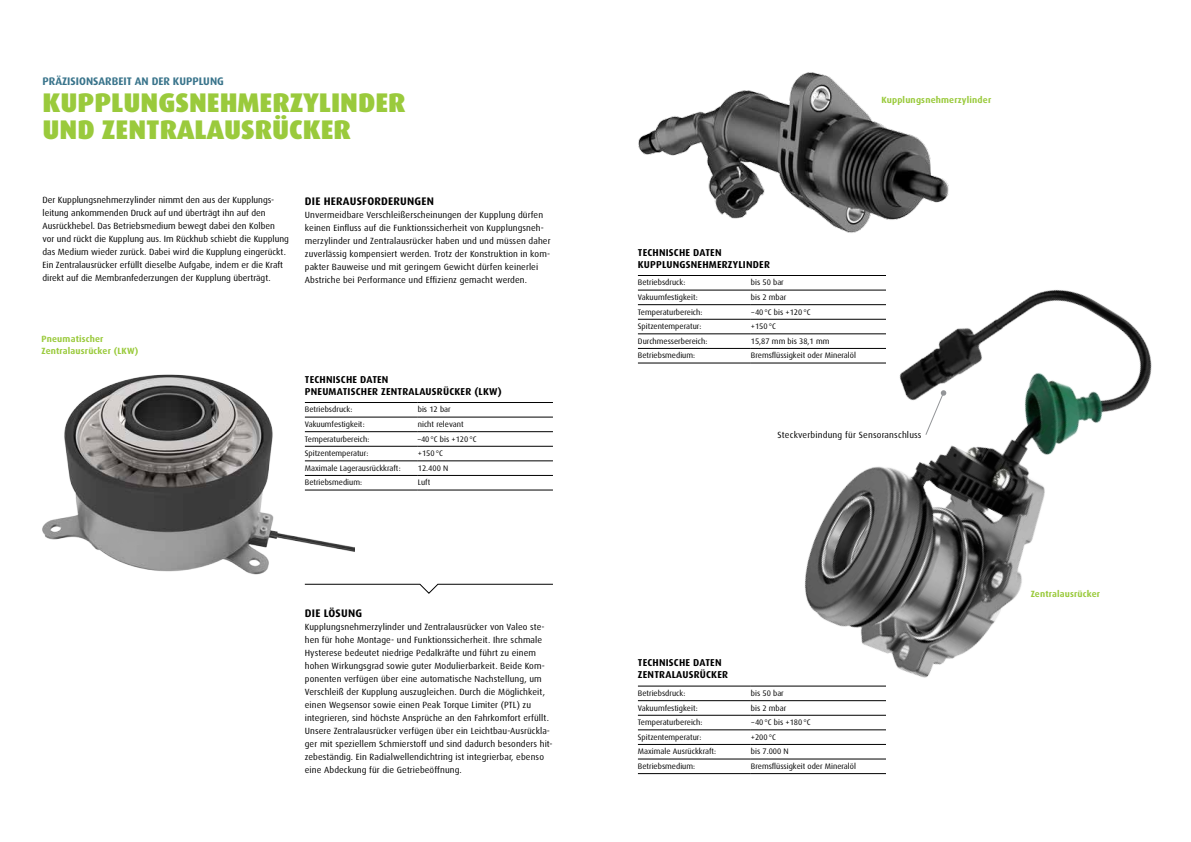
<style>
.page{position:relative;width:1191px;height:842px;background:#fff}
.page>*{position:absolute;margin:0;border:0;box-sizing:border-box;transform-origin:0 0}
.t1{font:900 27px/27px "Dax";color:#9aca3c}
.t2{font:700 11px "Dax";letter-spacing:.02em;color:#000}
.t3{font:700 11px "Dax";color:#39748b}
.t4{font:700 10px/12px "Dax";letter-spacing:.02em;color:#000}
.t5{font:9px/13px "Dax";letter-spacing:.01em;color:#000}
.t6{font:700 9px/12px "Dax";letter-spacing:.02em;color:#9aca3c}
.t7{font:8px "Dax";color:#000}
</style>
<div class="page">
<img style="left:650px;top:72px;width:250px;height:60px">
<img style="left:637px;top:132px;width:515px;height:643px">
<img style="left:42px;top:374px;width:313px;height:210px">
<hr style="left:305px;top:402px;width:113px;height:1px;background:#000">
<hr style="left:418px;top:402px;width:135px;height:1px;background:#000">
<hr style="left:305px;top:417px;width:113px;height:1px;background:#000">
<hr style="left:418px;top:417px;width:135px;height:1px;background:#000">
<hr style="left:305px;top:431px;width:113px;height:1px;background:#000">
<hr style="left:418px;top:431px;width:135px;height:1px;background:#000">
<hr style="left:305px;top:446px;width:113px;height:1px;background:#000">
<hr style="left:418px;top:446px;width:135px;height:1px;background:#000">
<hr style="left:305px;top:461px;width:113px;height:1px;background:#000">
<hr style="left:418px;top:461px;width:135px;height:1px;background:#000">
<hr style="left:305px;top:475px;width:113px;height:1px;background:#000">
<hr style="left:418px;top:475px;width:135px;height:1px;background:#000">
<hr style="left:305px;top:490px;width:113px;height:1px;background:#000">
<hr style="left:418px;top:490px;width:135px;height:1px;background:#000">
<hr style="left:638px;top:275px;width:113px;height:1px;background:#000">
<hr style="left:751px;top:275px;width:135px;height:1px;background:#000">
<hr style="left:638px;top:290px;width:113px;height:1px;background:#000">
<hr style="left:751px;top:290px;width:135px;height:1px;background:#000">
<hr style="left:638px;top:304px;width:113px;height:1px;background:#000">
<hr style="left:751px;top:304px;width:135px;height:1px;background:#000">
<hr style="left:638px;top:319px;width:113px;height:1px;background:#000">
<hr style="left:751px;top:319px;width:135px;height:1px;background:#000">
<hr style="left:638px;top:334px;width:113px;height:1px;background:#000">
<hr style="left:751px;top:334px;width:135px;height:1px;background:#000">
<hr style="left:638px;top:348px;width:113px;height:1px;background:#000">
<hr style="left:751px;top:348px;width:135px;height:1px;background:#000">
<hr style="left:638px;top:363px;width:113px;height:1px;background:#000">
<hr style="left:751px;top:363px;width:135px;height:1px;background:#000">
<hr style="left:638px;top:686px;width:113px;height:1px;background:#000">
<hr style="left:751px;top:686px;width:135px;height:1px;background:#000">
<hr style="left:638px;top:700px;width:113px;height:1px;background:#000">
<hr style="left:751px;top:700px;width:135px;height:1px;background:#000">
<hr style="left:638px;top:715px;width:113px;height:1px;background:#000">
<hr style="left:751px;top:715px;width:135px;height:1px;background:#000">
<hr style="left:638px;top:730px;width:113px;height:1px;background:#000">
<hr style="left:751px;top:730px;width:135px;height:1px;background:#000">
<hr style="left:638px;top:744px;width:113px;height:1px;background:#000">
<hr style="left:751px;top:744px;width:135px;height:1px;background:#000">
<hr style="left:638px;top:759px;width:113px;height:1px;background:#000">
<hr style="left:751px;top:759px;width:135px;height:1px;background:#000">
<hr style="left:638px;top:773px;width:113px;height:1px;background:#000">
<hr style="left:751px;top:773px;width:135px;height:1px;background:#000">
<svg style="left:925px;top:390px;width:21px;height:45px"></svg>
<svg style="left:304px;top:584px;width:249px;height:10px"></svg>
<p class="t3" style="left:43px;top:75px;width:183px">PRÄZISIONSARBEIT AN DER KUPPLUNG</p>
<h1 class="t1" style="left:43px;top:89px;width:364px">KUPPLUNGSNEHMERZYLINDER<br>UND ZENTRALAUSRÜCKER</h1>
<p class="t5" style="left:43px;top:194px;width:248px">Der Kupplungsnehmerzylinder nimmt den aus der Kupplungs&shy;leitung ankommenden Druck auf und überträgt ihn auf den Ausrückhebel. Das Betriebsmedium bewegt dabei den Kolben vor und rückt die Kupplung aus. Im Rückhub schiebt die Kupplung das Medium wieder zurück. Dabei wird die Kupplung eingerückt.<br>Ein Zentralausrücker erfüllt dieselbe Aufgabe, indem er die Kraft direkt auf die Membranfederzungen der Kupplung überträgt.</p>
<p class="t2" style="left:305px;top:195px;width:131px">DIE HERAUSFORDERUNGEN</p>
<p class="t5" style="left:305px;top:208px;width:247px">Unvermeidbare Verschleißerscheinungen der Kupplung dürfen keinen Einfluss auf die Funktionssicherheit von Kupplungsneh&shy;merzylinder und Zentralausrücker haben und und müssen daher zuverlässig kompensiert werden. Trotz der Konstruktion in kom&shy;pakter Bauweise und mit geringem Gewicht dürfen keinerlei Abstriche bei Performance und Effizienz gemacht werden.</p>
<p class="t6" style="left:41px;top:333px;width:98px">PNEUMATISCHER<br>ZENTRALAUSRÜCKER (LKW)</p>
<p class="t4" style="left:305px;top:373px;width:198px">TECHNISCHE DATEN<br>PNEUMATISCHER ZENTRALAUSRÜCKER (LKW)</p>
<p class="t7" style="left:305px;top:405px;width:49px">Betriebsdruck:</p>
<p class="t7" style="left:418px;top:405px;width:35px">bis 12 bar</p>
<p class="t7" style="left:305px;top:420px;width:61px">Vakuumfestigkeit:</p>
<p class="t7" style="left:418px;top:420px;width:47px">nicht relevant</p>
<p class="t7" style="left:305px;top:434px;width:66px">Temperaturbereich:</p>
<p class="t7" style="left:418px;top:434px;width:60px">–40°C bis +120°C</p>
<p class="t7" style="left:305px;top:449px;width:65px">Spitzentemperatur:</p>
<p class="t7" style="left:418px;top:449px;width:27px">+150°C</p>
<p class="t7" style="left:305px;top:464px;width:97px">Maximale Lagerausrückkraft:</p>
<p class="t7" style="left:418px;top:464px;width:32px">12.400 N</p>
<p class="t7" style="left:305px;top:478px;width:59px">Betriebsmedium:</p>
<p class="t7" style="left:418px;top:478px;width:14px">Luft</p>
<p class="t2" style="left:305px;top:607px;width:59px">DIE LÖSUNG</p>
<p class="t5" style="left:305px;top:621px;width:249px">Kupplungsnehmerzylinder und Zentralausrücker von Valeo ste&shy;hen für hohe Montage- und Funktionssicherheit. Ihre schmale Hysterese bedeutet niedrige Pedalkräfte und führt zu einem hohen Wirkungsgrad sowie guter Modulierbarkeit. Beide Kom&shy;ponenten verfügen über eine automatische Nachstellung, um Verschleiß der Kupplung auszugleichen. Durch die Möglichkeit, einen Wegsensor sowie einen Peak Torque Limiter (PTL) zu integrieren, sind höchste Ansprüche an den Fahrkomfort erfüllt.<br>Unsere Zentralausrücker verfügen über ein Leichtbau-Ausrückla&shy;ger mit speziellem Schmierstoff und sind dadurch besonders hit&shy;zebeständig. Ein Radialwellendichtring ist integrierbar, ebenso eine Abdeckung für die Getriebeöffnung.</p>
<p class="t6" style="left:881px;top:94px;width:111px">KUPPLUNGSNEHMERZYLINDER</p>
<p class="t4" style="left:638px;top:247px;width:133px">TECHNISCHE DATEN<br>KUPPLUNGSNEHMERZYLINDER</p>
<p class="t7" style="left:638px;top:278px;width:49px">Betriebsdruck:</p>
<p class="t7" style="left:751px;top:278px;width:35px">bis 50 bar</p>
<p class="t7" style="left:638px;top:293px;width:61px">Vakuumfestigkeit:</p>
<p class="t7" style="left:751px;top:293px;width:37px">bis 2 mbar</p>
<p class="t7" style="left:638px;top:307px;width:66px">Temperaturbereich:</p>
<p class="t7" style="left:751px;top:307px;width:61px">−40°C bis +120°C</p>
<p class="t7" style="left:638px;top:322px;width:65px">Spitzentemperatur:</p>
<p class="t7" style="left:751px;top:322px;width:27px">+150°C</p>
<p class="t7" style="left:638px;top:337px;width:71px">Durchmesserbereich:</p>
<p class="t7" style="left:751px;top:337px;width:80px">15,87 mm bis 38,1 mm</p>
<p class="t7" style="left:638px;top:351px;width:59px">Betriebsmedium:</p>
<p class="t7" style="left:751px;top:351px;width:107px">Bremsflüssigkeit oder Mineralöl</p>
<p class="t5" style="left:777px;top:429px;width:145px">Steckverbindung für Sensoranschluss</p>
<p class="t4" style="left:638px;top:657px;width:92px">TECHNISCHE DATEN<br>ZENTRALAUSRÜCKER</p>
<p class="t7" style="left:638px;top:689px;width:49px">Betriebsdruck:</p>
<p class="t7" style="left:751px;top:689px;width:35px">bis 50 bar</p>
<p class="t7" style="left:638px;top:703px;width:61px">Vakuumfestigkeit:</p>
<p class="t7" style="left:751px;top:703px;width:37px">bis 2 mbar</p>
<p class="t7" style="left:638px;top:718px;width:66px">Temperaturbereich:</p>
<p class="t7" style="left:751px;top:718px;width:61px">−40°C bis +180°C</p>
<p class="t7" style="left:638px;top:732px;width:65px">Spitzentemperatur:</p>
<p class="t7" style="left:751px;top:732px;width:27px">+200°C</p>
<p class="t7" style="left:638px;top:747px;width:80px">Maximale Ausrückkraft:</p>
<p class="t7" style="left:751px;top:747px;width:39px">bis 7.000 N</p>
<p class="t7" style="left:638px;top:762px;width:59px">Betriebsmedium:</p>
<p class="t7" style="left:751px;top:762px;width:107px">Bremsflüssigkeit oder Mineralöl</p>
<p class="t6" style="left:1030px;top:588px;width:71px">ZENTRALAUSRÜCKER</p>
</div>
